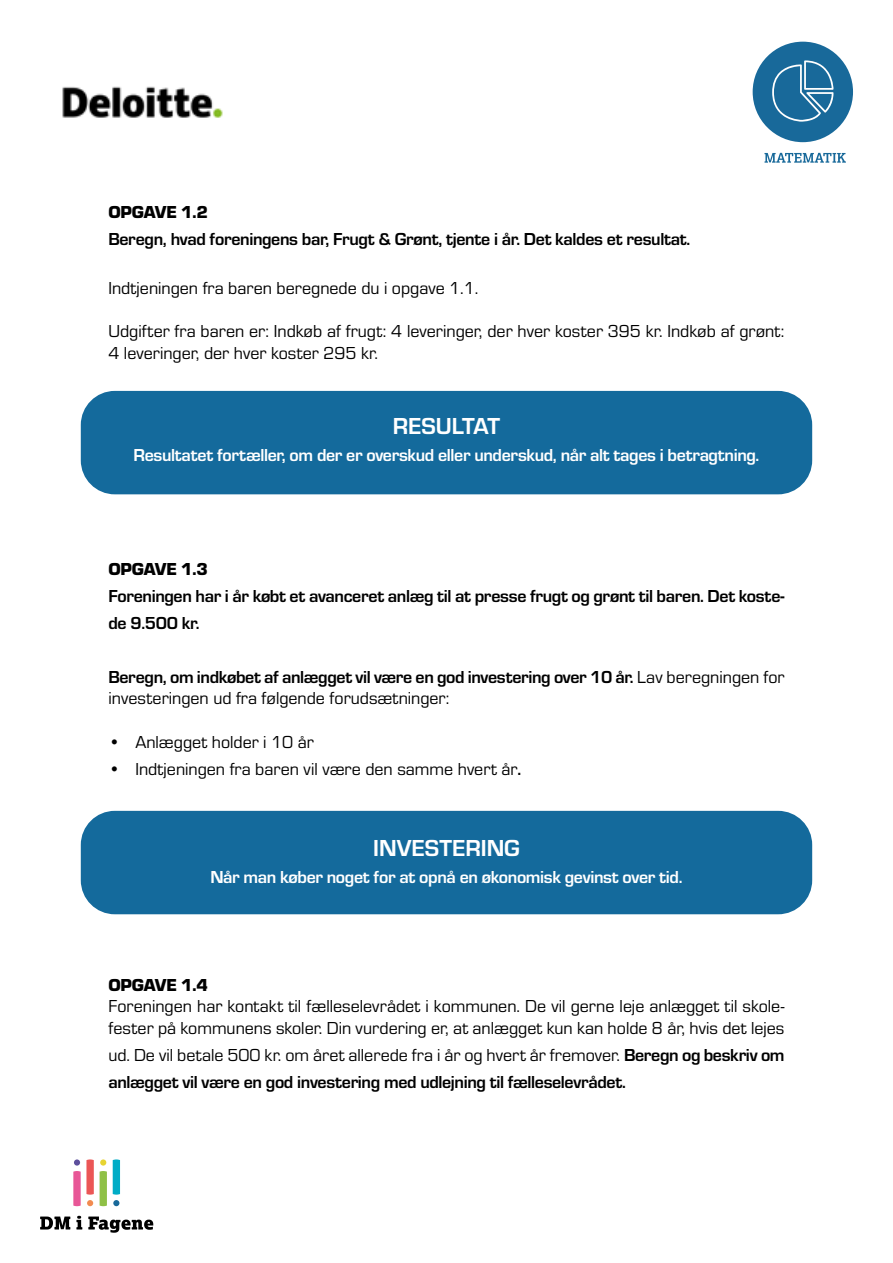
<style>
.page{position:relative;width:893px;height:1263px;background:#fff}
.page>*{position:absolute;margin:0;border:0;box-sizing:border-box;transform-origin:0 0}
.t1{font:700 24px "Eurostile";color:#fff}
.t2{font:700 18px/27px "Eurostile";letter-spacing:-.02em;color:#000}
.t3{font:18px/21.6px "Eurostile";color:#000}
.t4{font:700 18px "Eurostile";letter-spacing:-.02em;color:#fff}
.t5{font:900 18px "Eurostile";letter-spacing:-.01em;color:#000}
.s1{font-weight:400}
.s2{font-weight:700}
</style>
<div class="page">
<div style="left:753px;top:42px;width:100px;height:100px;background:#18699a;border-radius:50%"></div>
<svg style="left:772px;top:60px;width:61px;height:62px"></svg>
<svg style="left:764px;top:153px;width:82px;height:10px"></svg>
<svg style="left:113px;top:1159px;width:7px;height:47px"></svg>
<svg style="left:100px;top:1159px;width:6px;height:6px"></svg>
<svg style="left:100px;top:1171px;width:7px;height:35px"></svg>
<svg style="left:73px;top:1159px;width:21px;height:47px"></svg>
<svg style="left:40px;top:1216px;width:30px;height:13px"></svg>
<svg style="left:76px;top:1216px;width:6px;height:13px"></svg>
<svg style="left:88px;top:1216px;width:65px;height:17px"></svg>
<img style="left:62px;top:86px;width:161px;height:32px">
<div style="left:81px;top:391px;width:731px;height:103px;background:#146a9c;border-radius:34px"></div>
<div style="left:81px;top:811px;width:731px;height:103px;background:#146a9c;border-radius:34px"></div>
<p class="t5" style="left:108px;top:199px;width:101px">OPGAVE 1.2</p>
<p class="t2" style="left:108px;top:225px;width:583px">Beregn, hvad foreningens bar, Frugt &amp; Grønt, tjente i år. Det kaldes et resultat.</p>
<p class="t3" style="left:108px;top:276px;width:372px">Indtjeningen fra baren beregnede du i opgave 1.1.</p>
<p class="t3" style="left:108px;top:319px;width:677px">Udgifter fra baren er: Indkøb af frugt: 4 leveringer, der hver koster 395 kr. Indkøb af grønt:<br>4 leveringer, der hver koster 295 kr.</p>
<h1 class="t1" style="left:393px;top:409px;width:109px">RESULTAT</h1>
<p class="t4" style="left:134px;top:442px;width:627px">Resultatet fortæller, om der er overskud eller underskud, når alt tages i betragtning.</p>
<p class="t5" style="left:108px;top:556px;width:101px">OPGAVE 1.3</p>
<p class="t2" style="left:108px;top:581px;width:678px">Foreningen har i år købt et avanceret anlæg til at presse frugt og grønt til baren. Det koste&shy;de 9.500 kr.</p>
<p class="t2" style="left:108px;top:665px;width:678px;line-height:21.6px">Beregn, om indkøbet af anlægget vil være en god investering over 10 år. <span class="s1">Lav beregningen for investeringen ud fra følgende forudsætninger:</span></p>
<p class="t3" style="left:108px;top:730px;width:207px">• Anlægget holder i 10 år</p>
<p class="t3" style="left:108px;top:757px;width:414px">• Indtjeningen fra baren vil være den samme hvert år<span class="s2">.</span></p>
<h1 class="t1" style="left:373px;top:830px;width:148px">INVESTERING</h1>
<p class="t4" style="left:211px;top:864px;width:473px">Når man køber noget for at opnå en økonomisk gevinst over tid.</p>
<p class="t5" style="left:108px;top:972px;width:101px">OPGAVE 1.4</p>
<p class="t3" style="left:108px;top:994px;width:678px">Foreningen har kontakt til fælleselevrådet i kommunen. De vil gerne leje anlægget til skole&shy;fester på kommunens skoler. Din vurdering er, at anlægget kun kan holde 8 år, hvis det lejes</p>
<p class="t2" style="left:108px;top:1040px;width:678px"><span class="s1">ud. De vil betale 500 kr. om året allerede fra i år og hvert år fremover.</span> Beregn og beskriv om anlægget vil være en god investering med udlejning til fælleselevrådet.</p>
</div>
